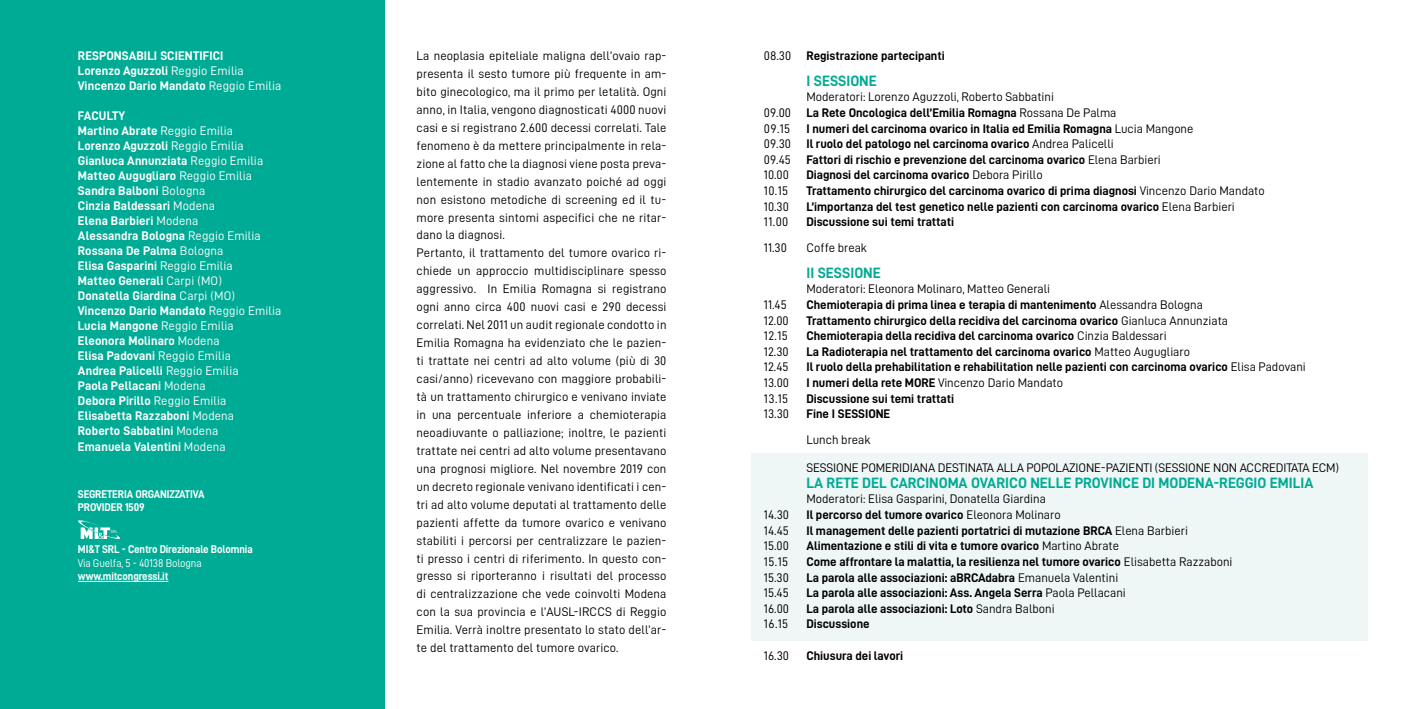
<style>
.page{position:relative;width:1418px;height:709px;background:#fff}
.page>*{position:absolute;margin:0;border:0;box-sizing:border-box;transform-origin:0 0}
.t1{font:15px "D DIN Bold";color:#00ab96}
.t2{font:12.5px/18px "D DIN";letter-spacing:.01em;color:#000}
.t3{font:12.5px/15.6px "D DIN Bold";color:#000}
.t4{font:12.5px/15px "D DIN Bold";letter-spacing:.01em;color:#fff}
.t5{font:12.5px "D DIN";letter-spacing:-.01em;color:#000}
.t6{font:11.25px/13.8px "D DIN Bold";letter-spacing:-.01em;color:#fff;scale:.95 1}
.t7{font:11.25px "D DIN";letter-spacing:-.01em;color:#fff;scale:.95 1}
.s1{font-family:"D DIN"}
</style>
<div class="page">
<div style="left:751px;top:453px;width:617px;height:187px;background:#eff7f6"></div>
<div style="left:0;top:0;width:384px;height:709px;background:#00ab96"></div>
<hr style="left:78px;top:581px;width:90px;height:1px;background:#fff">
<svg style="left:78px;top:520px;width:42px;height:19px"></svg>
<p class="t4" style="left:78px;top:48px;width:205px">RESPONSABILI SCIENTIFICI<br>Lorenzo Aguzzoli <span class="s1">Reggio Emilia<br></span>Vincenzo Dario Mandato <span class="s1">Reggio Emilia</span></p>
<p class="t4" style="left:78px;top:108px;width:205px">FACULTY<br>Martino Abrate <span class="s1">Reggio Emilia<br></span>Lorenzo Aguzzoli <span class="s1">Reggio Emilia<br></span>Gianluca Annunziata <span class="s1">Reggio Emilia<br></span>Matteo Augugliaro <span class="s1">Reggio Emilia<br></span>Sandra Balboni <span class="s1">Bologna<br></span>Cinzia Baldessari <span class="s1">Modena<br></span>Elena Barbieri <span class="s1">Modena<br></span>Alessandra Bologna <span class="s1">Reggio Emilia<br></span>Rossana De Palma <span class="s1">Bologna<br></span>Elisa Gasparini <span class="s1">Reggio Emilia<br></span>Matteo Generali <span class="s1">Carpi (MO)<br></span>Donatella Giardina <span class="s1">Carpi (MO)<br></span>Vincenzo Dario Mandato <span class="s1">Reggio Emilia<br></span>Lucia Mangone <span class="s1">Reggio Emilia<br></span>Eleonora Molinaro <span class="s1">Modena<br></span>Elisa Padovani <span class="s1">Reggio Emilia<br></span>Andrea Palicelli <span class="s1">Reggio Emilia<br></span>Paola Pellacani <span class="s1">Modena<br></span>Debora Pirillo <span class="s1">Reggio Emilia<br></span>Elisabetta Razzaboni <span class="s1">Modena<br></span>Roberto Sabbatini <span class="s1">Modena</span></p>
<p class="t4" style="left:78px;top:439px;width:149px">Emanuela Valentini <span class="s1">Modena</span></p>
<p class="t6" style="left:78px;top:487px;width:135px">SEGRETERIA ORGANIZZATIVA<br>PROVIDER 1509</p>
<p class="t6" style="left:78px;top:542px;width:185px">MI&amp;T SRL - Centro Direzionale Bolomnia</p>
<p class="t7" style="left:78px;top:556px;width:132px">Via Guelfa, 5 - 40138 Bologna</p>
<p class="t6" style="left:78px;top:569px;width:97px">www.mitcongressi.it</p>
<p class="t2" style="left:416px;top:46px;width:251px">La neoplasia epiteliale maligna dell’ovaio rap&shy;presenta il sesto tumore più frequente in am&shy;bito ginecologico, ma il primo per letalità. Ogni anno, in Italia, vengono diagnosticati 4000 nuovi casi e si registrano 2.600 decessi correlati. Tale fenomeno è da mettere principalmente in rela&shy;zione al fatto che la diagnosi viene posta preva&shy;lentemente in stadio avanzato poiché ad oggi non esistono metodiche di screening ed il tu&shy;more presenta sintomi aspecifici che ne ritar&shy;dano la diagnosi.<br>Pertanto, il trattamento del tumore ovarico ri&shy;chiede un approccio multidisciplinare spesso aggressivo. In Emilia Romagna si registrano ogni anno circa 400 nuovi casi e 290 decessi correlati. Nel 2011 un audit regionale condotto in Emilia Romagna ha evidenziato che le pazien&shy;ti trattate nei centri ad alto volume (più di 30 casi/anno) ricevevano con maggiore probabili&shy;tà un trattamento chirurgico e venivano inviate in una percentuale inferiore a chemioterapia neoadiuvante o palliazione; inoltre, le pazienti trattate nei centri ad alto volume presentavano una prognosi migliore. Nel novembre 2019 con un decreto regionale venivano identificati i cen&shy;tri ad alto volume deputati al trattamento delle pazienti affette da tumore ovarico e venivano stabiliti i percorsi per centralizzare le pazien&shy;ti presso i centri di riferimento. In questo con&shy;gresso si riporteranno i risultati del processo di centralizzazione che vede coinvolti Modena con la sua provincia e l’AUSL-IRCCS di Reggio Emilia. Verrà inoltre presentato lo stato dell’ar&shy;te del trattamento del tumore ovarico.</p>
<p class="t3" style="left:764px;top:48px;width:182px"><span class="s1">08.30</span> Registrazione partecipanti</p>
<p class="t1" style="left:806px;top:72px;width:72px">I SESSIONE</p>
<p class="t2" style="left:806px;top:88px;width:249px">Moderatori: Lorenzo Aguzzoli, Roberto Sabbatini</p>
<p class="t3" style="left:764px;top:104px;width:354px"><span class="s1">09.00</span> La Rete Oncologica dell’Emilia Romagna <span class="s1">Rossana De Palma</span></p>
<p class="t2" style="left:764px;top:119px;width:28px">09.15</p>
<p class="t3" style="left:764px;top:120px;width:431px;text-indent:43px">I numeri del carcinoma ovarico in Italia ed Emilia Romagna <span class="s1">Lucia Mangone<br>09.30</span> Il ruolo del patologo nel carcinoma ovarico <span class="s1">Andrea Palicelli<br>09.45</span> Fattori di rischio e prevenzione del carcinoma ovarico <span class="s1">Elena Barbieri</span></p>
<p class="t2" style="left:764px;top:166px;width:27px">10.00</p>
<p class="t3" style="left:806px;top:167px;width:238px">Diagnosi del carcinoma ovarico <span class="s1">Debora Pirillo</span></p>
<p class="t2" style="left:764px;top:181px;width:26px">10.15</p>
<p class="t3" style="left:806px;top:183px;width:460px">Trattamento chirurgico del carcinoma ovarico di prima diagnosi <span class="s1">Vincenzo Dario Mandato</span></p>
<p class="t2" style="left:764px;top:197px;width:27px">10.30</p>
<p class="t3" style="left:806px;top:198px;width:430px">L’importanza del test genetico nelle pazienti con carcinoma ovarico <span class="s1">Elena Barbieri</span></p>
<p class="t2" style="left:764px;top:213px;width:26px">11.00</p>
<p class="t3" style="left:806px;top:214px;width:149px">Discussione sui temi trattati</p>
<p class="t2" style="left:764px;top:238px;width:25px">11.30</p>
<p class="t2" style="left:806px;top:238px;width:62px">Coffe break</p>
<p class="t1" style="left:806px;top:264px;width:76px">II SESSIONE</p>
<p class="t2" style="left:806px;top:280px;width:245px">Moderatori: Eleonora Molinaro, Matteo Generali</p>
<p class="t2" style="left:764px;top:295px;width:24px">11.45</p>
<p class="t3" style="left:806px;top:296px;width:398px">Chemioterapia di prima linea e terapia di mantenimento <span class="s1">Alessandra Bologna</span></p>
<p class="t2" style="left:764px;top:311px;width:26px">12.00</p>
<p class="t3" style="left:806px;top:312px;width:423px">Trattamento chirurgico della recidiva del carcinoma ovarico <span class="s1">Gianluca Annunziata</span></p>
<p class="t2" style="left:764px;top:326px;width:26px">12.15</p>
<p class="t3" style="left:806px;top:328px;width:361px">Chemioterapia della recidiva del carcinoma ovarico <span class="s1">Cinzia Baldessari</span></p>
<p class="t2" style="left:764px;top:342px;width:26px">12.30</p>
<p class="t3" style="left:806px;top:343px;width:385px">La Radioterapia nel trattamento del carcinoma ovarico <span class="s1">Matteo Augugliaro</span></p>
<p class="t2" style="left:764px;top:358px;width:26px">12.45</p>
<p class="t3" style="left:806px;top:359px;width:501px">Il ruolo della prehabilitation e rehabilitation nelle pazienti con carcinoma ovarico <span class="s1">Elisa Padovani</span></p>
<p class="t2" style="left:764px;top:373px;width:27px">13.00</p>
<p class="t3" style="left:806px;top:374px;width:258px">I numeri della rete MORE <span class="s1">Vincenzo Dario Mandato</span></p>
<p class="t2" style="left:764px;top:389px;width:26px">13.15</p>
<p class="t3" style="left:806px;top:390px;width:149px">Discussione sui temi trattati</p>
<p class="t2" style="left:764px;top:405px;width:27px">13.30</p>
<p class="t3" style="left:806px;top:406px;width:85px">Fine I SESSIONE</p>
<p class="t2" style="left:806px;top:430px;width:66px">Lunch break</p>
<p class="t5" style="left:806px;top:461px;width:534px">SESSIONE POMERIDIANA DESTINATA ALLA POPOLAZIONE-PAZIENTI (SESSIONE NON ACCREDITATA ECM)</p>
<p class="t1" style="left:806px;top:474px;width:508px">LA RETE DEL CARCINOMA OVARICO NELLE PROVINCE DI MODENA-REGGIO EMILIA</p>
<p class="t2" style="left:806px;top:490px;width:241px">Moderatori: Elisa Gasparini, Donatella Giardina</p>
<p class="t2" style="left:764px;top:505px;width:27px">14.30</p>
<p class="t3" style="left:806px;top:506px;width:256px">Il percorso del tumore ovarico <span class="s1">Eleonora Molinaro</span></p>
<p class="t2" style="left:764px;top:521px;width:27px">14.45</p>
<p class="t3" style="left:806px;top:522px;width:383px">Il management delle pazienti portatrici di mutazione BRCA <span class="s1">Elena Barbieri</span></p>
<p class="t2" style="left:764px;top:536px;width:26px">15.00</p>
<p class="t3" style="left:806px;top:538px;width:314px">Alimentazione e stili di vita e tumore ovarico <span class="s1">Martino Abrate</span></p>
<p class="t2" style="left:764px;top:552px;width:26px">15.15</p>
<p class="t3" style="left:806px;top:553px;width:427px">Come affrontare la malattia, la resilienza nel tumore ovarico <span class="s1">Elisabetta Razzaboni</span></p>
<p class="t2" style="left:764px;top:568px;width:26px">15.30</p>
<p class="t3" style="left:806px;top:569px;width:313px">La parola alle associazioni: aBRCAdabra <span class="s1">Emanuela Valentini</span></p>
<p class="t2" style="left:764px;top:583px;width:26px">15.45</p>
<p class="t3" style="left:806px;top:584px;width:321px">La parola alle associazioni: Ass. Angela Serra <span class="s1">Paola Pellacani</span></p>
<p class="t2" style="left:764px;top:599px;width:27px">16.00</p>
<p class="t3" style="left:806px;top:600px;width:249px">La parola alle associazioni: Loto <span class="s1">Sandra Balboni</span></p>
<p class="t2" style="left:764px;top:615px;width:26px">16.15</p>
<p class="t3" style="left:806px;top:616px;width:65px">Discussione</p>
<p class="t2" style="left:764px;top:646px;width:27px">16.30</p>
<p class="t3" style="left:806px;top:647px;width:98px">Chiusura dei lavori</p>
</div>
